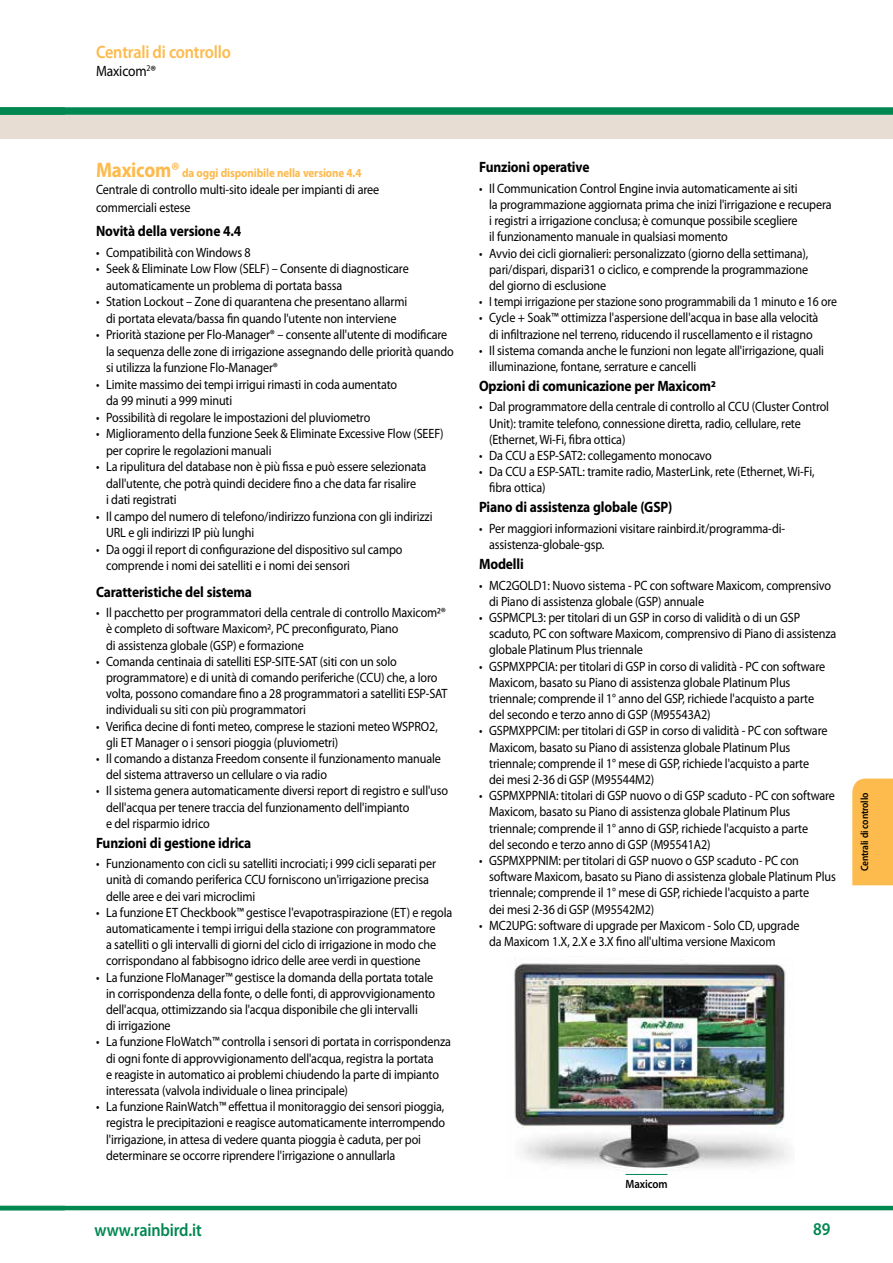
<style>
.page{position:relative;width:893px;height:1263px;background:#fff}
.page>*{position:absolute;margin:0;border:0;box-sizing:border-box;transform-origin:0 0}
.t1{font:600 18px "Myriad Pro";letter-spacing:-.01em;color:#fdba4d;scale:.9 1}
.t2{font:600 18px "Myriad Pro";letter-spacing:-.01em;color:#008752;scale:.9 1}
.t3{font:700 15px "Myriad Pro";letter-spacing:-.01em;color:#000;scale:.9 1}
.t4{font:15px "Myriad Pro";letter-spacing:-.01em;color:#000;scale:.9 1}
.t5{font:13.5px/16.2px "Myriad Pro";letter-spacing:-.01em;color:#000;scale:.9 1}
.t6{font:13.5px "Myriad Pro";letter-spacing:-.01em;color:#000;scale:.87 1}
.t7{font:700 12.3px "Myriad Pro";letter-spacing:-.01em;color:#fdba4d;scale:.9 1}
.t8{font:600 12px "Myriad Pro";letter-spacing:-.01em;color:#000;scale:.9 1}
.t9{font:600 10.5px "Myriad Pro";letter-spacing:-.01em;color:#000;scale:.9 1}
.s1{font-size:21px}
</style>
<div class="page">
<hr style="left:0;top:1206px;width:893px;height:4px;background:#008752">
<div style="left:0;top:111px;width:893px;height:27px;background:#e7ddd3"></div>
<div style="left:0;top:107px;width:893px;height:8px;background:#008752"></div>
<div style="left:852px;top:778px;width:41px;height:107px;background:#fdba4d"></div>
<img style="left:514px;top:963px;width:275px;height:212px">
<hr style="left:626px;top:1174px;width:41px;height:1px;background:#008752">
<h1 class="t1" style="left:96px;top:41px;width:152px">Centrali di controllo</h1>
<p class="t4" style="left:96px;top:62px;width:68px">Maxicom<sup>2</sup>®</p>
<p class="t7" style="left:96px;top:165px;width:296px"><span class="s1">Maxicom®</span> da oggi disponibile nella versione 4.4</p>
<p class="t5" style="left:96px;top:181px;width:316px;line-height:17.7px">Centrale di controllo multi-sito ideale per impianti di aree commerciali estese</p>
<p class="t3" style="left:96px;top:221px;width:163px">Novità della versione 4.4</p>
<p class="t5" style="left:96px;top:244px;width:173px">• Compatibilità con Windows 8</p>
<p class="t5" style="left:106px;top:260px;width:338px;text-indent:-10px">• Seek &amp; Eliminate Low Flow (SELF) – Consente di diagnosticare automaticamente un problema di portata bassa</p>
<p class="t5" style="left:96px;top:293px;width:347px;text-align:center">• Station Lockout – Zone di quarantena che presentano allarmi di portata elevata/bassa fin quando l'utente non interviene</p>
<p class="t5" style="left:106px;top:326px;width:388px;text-indent:-10px">• Priorità stazione per Flo-Manager® – consente all'utente di modificare la sequenza delle zone di irrigazione assegnando delle priorità quando si utilizza la funzione Flo-Manager®</p>
<p class="t5" style="left:106px;top:376px;width:325px;text-indent:-10px">• Limite massimo dei tempi irrigui rimasti in coda aumentato da 99 minuti a 999 minuti</p>
<p class="t5" style="left:96px;top:409px;width:306px">• Possibilità di regolare le impostazioni del pluviometro</p>
<p class="t5" style="left:106px;top:425px;width:376px;text-indent:-10px">• Miglioramento della funzione Seek &amp; Eliminate Excessive Flow (SEEF) per coprire le regolazioni manuali</p>
<p class="t5" style="left:106px;top:458px;width:357px;text-indent:-10px">• La ripulitura del database non è più fissa e può essere selezionata dall'utente, che potrà quindi decidere fino a che data far risalire<br>i dati registrati</p>
<p class="t5" style="left:106px;top:508px;width:364px;text-indent:-10px">• Il campo del numero di telefono/indirizzo funziona con gli indirizzi<br>URL e gli indirizzi IP più lunghi</p>
<p class="t5" style="left:106px;top:541px;width:331px;text-indent:-10px">• Da oggi il report di configurazione del dispositivo sul campo comprende i nomi dei satelliti e i nomi dei sensori</p>
<p class="t3" style="left:96px;top:582px;width:175px">Caratteristiche del sistema</p>
<p class="t5" style="left:106px;top:604px;width:379px;text-indent:-10px">• Il pacchetto per programmatori della centrale di controllo Maxicom2® è completo di software Maxicom2, PC preconfigurato, Piano<br>di assistenza globale (GSP) e formazione</p>
<p class="t5" style="left:106px;top:653px;width:381px;text-indent:-10px">• Comanda centinaia di satelliti ESP-SITE-SAT (siti con un solo programmatore) e di unità di comando periferiche (CCU) che, a loro volta, possono comandare fino a 28 programmatori a satelliti ESP-SAT individuali su siti con più programmatori</p>
<p class="t5" style="left:106px;top:718px;width:370px;text-indent:-10px">• Verifica decine di fonti meteo, comprese le stazioni meteo WSPRO2, gli ET Manager o i sensori pioggia (pluviometri)</p>
<p class="t5" style="left:106px;top:750px;width:373px;text-indent:-10px">• Il comando a distanza Freedom consente il funzionamento manuale del sistema attraverso un cellulare o via radio</p>
<p class="t5" style="left:106px;top:782px;width:382px;text-indent:-10px">• Il sistema genera automaticamente diversi report di registro e sull'uso dell'acqua per tenere traccia del funzionamento dell'impianto<br>e del risparmio idrico</p>
<p class="t3" style="left:96px;top:833px;width:174px">Funzioni di gestione idrica</p>
<p class="t5" style="left:106px;top:855px;width:368px;text-indent:-10px">• Funzionamento con cicli su satelliti incrociati; i 999 cicli separati per unità di comando periferica CCU forniscono un'irrigazione precisa delle aree e dei vari microclimi</p>
<p class="t5" style="left:106px;top:904px;width:386px;text-indent:-10px">• La funzione ET Checkbook™ gestisce l'evapotraspirazione (ET) e regola automaticamente i tempi irrigui della stazione con programmatore<br>a satelliti o gli intervalli di giorni del ciclo di irrigazione in modo che corrispondano al fabbisogno idrico delle aree verdi in questione</p>
<p class="t5" style="left:106px;top:969px;width:367px;text-indent:-10px">• La funzione FloManager™ gestisce la domanda della portata totale in corrispondenza della fonte, o delle fonti, di approvvigionamento dell'acqua, ottimizzando sia l'acqua disponibile che gli intervalli<br>di irrigazione</p>
<p class="t5" style="left:106px;top:1033px;width:385px;text-indent:-10px">• La funzione FloWatch™ controlla i sensori di portata in corrispondenza di ogni fonte di approvvigionamento dell'acqua, registra la portata<br>e reagiste in automatico ai problemi chiudendo la parte di impianto interessata (valvola individuale o linea principale)</p>
<p class="t5" style="left:106px;top:1098px;width:378px;text-indent:-10px">• La funzione RainWatch™ effettua il monitoraggio dei sensori pioggia, registra le precipitazioni e reagisce automaticamente interrompendo l'irrigazione, in attesa di vedere quanta pioggia è caduta, per poi determinare se occorre riprendere l'irrigazione o annullarla</p>
<p class="t3" style="left:479px;top:157px;width:124px">Funzioni operative</p>
<p class="t5" style="left:489px;top:180px;width:382px;text-indent:-10px">• Il Communication Control Engine invia automaticamente ai siti<br>la programmazione aggiornata prima che inizi l'irrigazione e recupera i registri a irrigazione conclusa; è comunque possibile scegliere<br>il funzionamento manuale in qualsiasi momento</p>
<p class="t5" style="left:489px;top:245px;width:356px;text-align:justify;text-indent:-10px">• Avvio dei cicli giornalieri: personalizzato (giorno della settimana), pari/dispari, dispari31 o ciclico, e comprende la programmazione del giorno di esclusione</p>
<p class="t6" style="left:479px;top:293px;width:413px">• I tempi irrigazione per stazione sono programmabili da 1 minuto e 16 ore</p>
<p class="t5" style="left:479px;top:310px;width:379px;text-align:center">• Cycle + Soak™ ottimizza l'aspersione dell'acqua in base alla velocità di infiltrazione nel terreno, riducendo il ruscellamento e il ristagno</p>
<p class="t5" style="left:489px;top:342px;width:373px;text-indent:-10px">• Il sistema comanda anche le funzioni non legate all'irrigazione, quali illuminazione, fontane, serrature e cancelli</p>
<p class="t3" style="left:479px;top:376px;width:264px">Opzioni di comunicazione per Maxicom2</p>
<p class="t5" style="left:489px;top:399px;width:379px;text-indent:-10px">• Dal programmatore della centrale di controllo al CCU (Cluster Control<br>Unit): tramite telefono, connessione diretta, radio, cellulare, rete (Ethernet, Wi-Fi, fibra ottica)</p>
<p class="t5" style="left:479px;top:447px;width:260px">• Da CCU a ESP-SAT2: collegamento monocavo</p>
<p class="t5" style="left:489px;top:463px;width:363px;text-indent:-10px">• Da CCU a ESP-SATL: tramite radio, MasterLink, rete (Ethernet, Wi-Fi, fibra ottica)</p>
<p class="t3" style="left:479px;top:498px;width:216px">Piano di assistenza globale (GSP)</p>
<p class="t5" style="left:489px;top:520px;width:330px;text-indent:-10px">• Per maggiori informazioni visitare rainbird.it/programma-di&shy;assistenza-globale-gsp.</p>
<p class="t3" style="left:479px;top:554px;width:51px">Modelli</p>
<p class="t5" style="left:489px;top:577px;width:381px;text-indent:-10px">• MC2GOLD1: Nuovo sistema - PC con software Maxicom, comprensivo di Piano di assistenza globale (GSP) annuale</p>
<p class="t5" style="left:489px;top:609px;width:387px;text-indent:-10px">• GSPMCPL3: per titolari di un GSP in corso di validità o di un GSP scaduto, PC con software Maxicom, comprensivo di Piano di assistenza globale Platinum Plus triennale</p>
<p class="t5" style="left:489px;top:658px;width:375px;text-indent:-10px">• GSPMXPPCIA: per titolari di GSP in corso di validità - PC con software Maxicom, basato su Piano di assistenza globale Platinum Plus triennale; comprende il 1° anno del GSP, richiede l'acquisto a parte del secondo e terzo anno di GSP (M95543A2)</p>
<p class="t5" style="left:489px;top:723px;width:377px;text-indent:-10px">• GSPMXPPCIM: per titolari di GSP in corso di validità - PC con software Maxicom, basato su Piano di assistenza globale Platinum Plus triennale; comprende il 1° mese di GSP, richiede l'acquisto a parte dei mesi 2-36 di GSP (M95544M2)</p>
<p class="t5" style="left:489px;top:787px;width:386px;text-indent:-10px">• GSPMXPPNIA: titolari di GSP nuovo o di GSP scaduto - PC con software Maxicom, basato su Piano di assistenza globale Platinum Plus triennale; comprende il 1° anno di GSP, richiede l'acquisto a parte<br>del secondo e terzo anno di GSP (M95541A2)</p>
<p class="t5" style="left:489px;top:852px;width:387px;text-indent:-10px">• GSPMXPPNIM: per titolari di GSP nuovo o GSP scaduto - PC con software Maxicom, basato su Piano di assistenza globale Platinum Plus triennale; comprende il 1° mese di GSP, richiede l'acquisto a parte<br>dei mesi 2-36 di GSP (M95542M2)</p>
<p class="t5" style="left:489px;top:917px;width:346px;text-indent:-10px">• MC2UPG: software di upgrade per Maxicom - Solo CD, upgrade da Maxicom 1.X, 2.X e 3.X fino all'ultima versione Maxicom</p>
<p class="t8" style="left:626px;top:1176px;width:48px">Maxicom</p>
<h1 class="t2" style="left:95px;top:1219px;width:121px">www.rainbird.it</h1>
<h1 class="t2" style="left:813px;top:1217px;width:21px">89</h1>
<p class="t9" style="left:858px;top:871px;width:89px;rotate:-90deg">Centrali di controllo</p>
</div>
